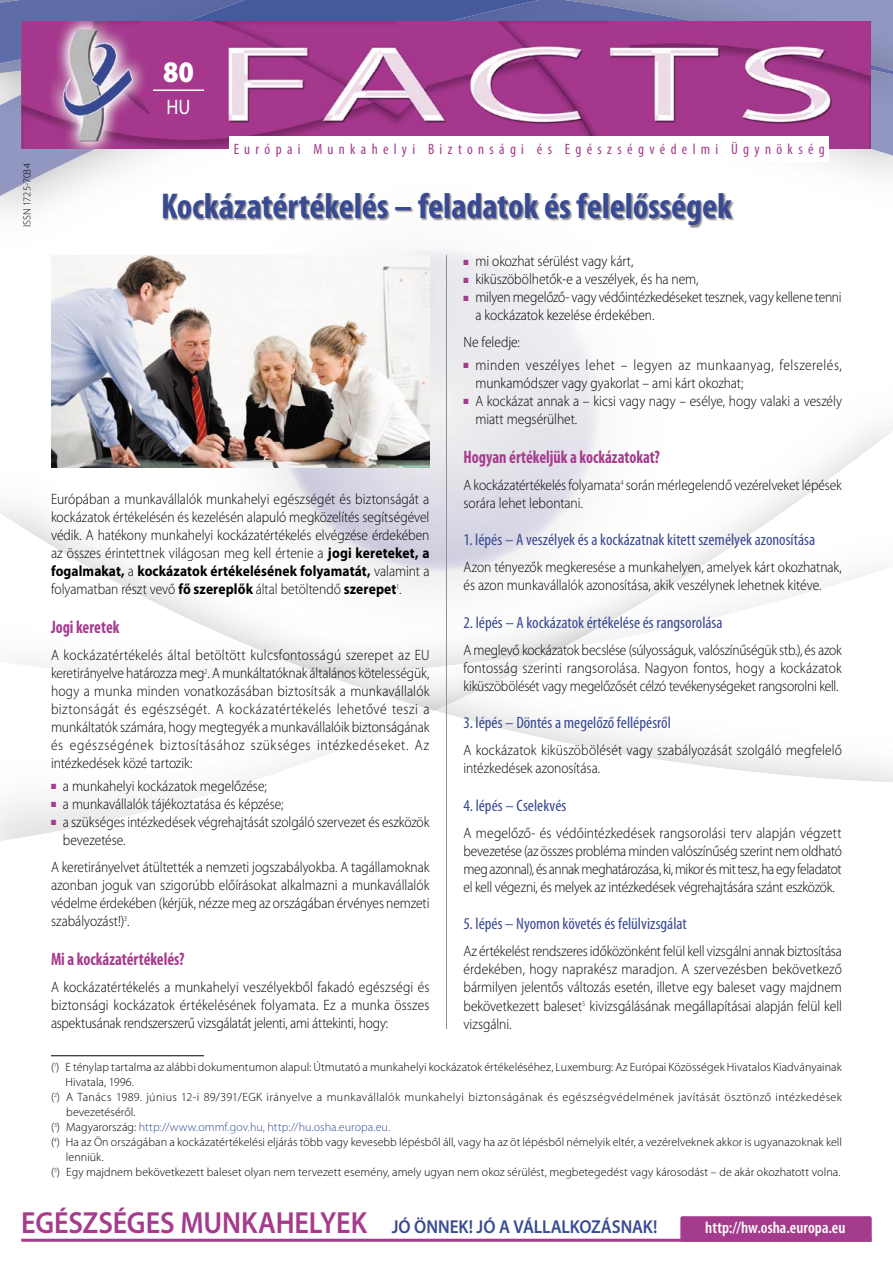
<style>
.page{position:relative;width:893px;height:1263px;background:#fff}
.page>*{position:absolute;margin:0;border:0;box-sizing:border-box;transform-origin:0 0}
.t1{font:700 condensed 36px "Myriad Pro";letter-spacing:-.005em;color:#394a92}
.t2{font:900 30px "Myriad Pro";color:#fff;scale:.9 1}
.t3{font:21px "Myriad Pro";color:#fff;scale:.88 1}
.t4{font:600 18.75px "Myriad Pro";letter-spacing:-.005em;color:#394a92;scale:.92 1}
.t5{font:700 condensed 18px "Myriad Pro";color:#a53b8d;scale:.9 1}
.t6{font:condensed 16.5px "Myriad Pro";color:#394a92}
.t7{font:600 condensed 16.5px "Myriad Pro";letter-spacing:.005em;color:#fff}
.t8{font:300 15px/18px "Myriad Pro";letter-spacing:-.005em;color:#000;text-align:justify;scale:.9 1}
.t9{font:300 15px/18px "Myriad Pro";letter-spacing:.03em;color:#000;scale:.9 1}
.t10{font:condensed 15px "Myriad Pro";letter-spacing:.355em;color:#a53b8d}
.t11{font:300 12px "Myriad Pro";letter-spacing:.01em;color:#000}
.t12{font:300 12px "Myriad Pro";letter-spacing:.035em;color:#000}
.t13{font:300 12px "Myriad Pro";letter-spacing:.005em;color:#394a92}
.t14{font:300 10.5px "Myriad Pro";letter-spacing:-.005em;color:#000}
.s1{color:#a53b8d}
.s2{color:#000}
.s3{font-size:30.6px;color:#a53b8d}
.s4{font-weight:700}
</style>
<div class="page">
<img style="left:698px;top:431px;width:194px;height:136px">
<img style="left:435px;top:567px;width:443px;height:144px">
<img style="left:0;top:156px;width:145px;height:40px">
<img style="left:0;top:513px;width:193px;height:108px">
<img style="left:14px;top:662px;width:421px;height:49px">
<svg style="left:0;top:711px;width:893px;height:528px"></svg>
<img style="left:0;top:74px;width:893px;height:82px">
<img style="left:0;top:0;width:893px;height:74px">
<svg style="left:141px;top:0;width:398px;height:21px;background:#4d5e9f"></svg>
<img style="left:547px;top:552px;width:151px;height:66px">
<img style="left:308px;top:646px;width:36px;height:23px">
<img style="left:344px;top:571px;width:203px;height:98px">
<img style="left:416px;top:650px;width:106px;height:19px">
<img style="left:559px;top:568px;width:139px;height:53px">
<img style="left:522px;top:621px;width:176px;height:48px">
<img style="left:193px;top:621px;width:115px;height:48px">
<img style="left:277px;top:250px;width:323px;height:321px">
<hr style="left:21px;top:1239px;width:851px;height:3px;background:#a53b8d">
<img style="left:163px;top:193px;width:571px;height:35px">
<img style="left:193px;top:193px;width:505px;height:36px">
<img style="left:21px;top:21px;width:850px;height:128px">
<div style="left:680px;top:1216px;width:192px;height:26px;background:#a53b8d;border-radius:2px"></div>
<hr style="left:153px;top:89px;width:51px;height:2px;background:#fff">
<div style="left:230px;top:136px;width:599px;height:26px;background:#fff"></div>
<hr style="left:446px;top:255px;width:1px;height:774px;background:#909090">
<hr style="left:51px;top:1055px;width:153px;height:1px;background:#000">
<img style="left:51px;top:255px;width:378px;height:213px">
<p class="t14" style="left:21px;top:227px;width:65px;rotate:-90deg">ISSN 1725-7034</p>
<h2 class="t2" style="left:163px;top:55px;width:36px">80</h2>
<h3 class="t3" style="left:167px;top:95px;width:29px">HU</h3>
<p class="t10" style="left:234px;top:141px;width:593px">Európai Munkahelyi Biztonsági és Egészségvédelmi Ügynökség</p>
<h1 class="t1" style="left:161px;top:187px;width:572px">Kockázatértékelés – feladatok és felelősségek</h1>
<p class="t8" style="left:463px;top:253px;width:190px"><span class="s1">■</span> mi okozhat sérülést vagy kárt,</p>
<p class="t8" style="left:463px;top:271px;width:263px"><span class="s1">■</span> kiküszöbölhetők-e a veszélyek, és ha nem,</p>
<p class="t8" style="left:475px;top:289px;width:409px;text-indent:-12px"><span class="s1">■</span> milyen megelőző- vagy védőintézkedéseket tesznek, vagy kellene tenni a kockázatok kezelése érdekében.</p>
<p class="t8" style="left:463px;top:334px;width:64px">Ne feledje:</p>
<p class="t9" style="left:475px;top:356px;width:409px;text-indent:-12px"><span class="s1">■</span> minden veszélyes lehet – legyen az munkaanyag, felszerelés, munkamódszer vagy gyakorlat – ami kárt okozhat;</p>
<p class="t8" style="left:475px;top:392px;width:409px;text-indent:-12px"><span class="s1">■</span> A kockázat annak a – kicsi vagy nagy – esélye, hogy valaki a veszély miatt megsérülhet.</p>
<p class="t5" style="left:463px;top:447px;width:220px">Hogyan értékeljük a kockázatokat?</p>
<p class="t8" style="left:463px;top:476px;width:422px">A kockázatértékelés folyamata<sup>4</sup> során mérlegelendő vezérelveket lépések sorára lehet lebontani.</p>
<p class="t6" style="left:463px;top:531px;width:353px">1. lépés – A veszélyek és a kockázatnak kitett személyek azonosítása</p>
<p class="t8" style="left:463px;top:559px;width:422px">Azon tényezők megkeresése a munkahelyen, amelyek kárt okozhatnak, és azon munkavállalók azonosítása, akik veszélynek lehetnek kitéve.</p>
<p class="t6" style="left:463px;top:613px;width:261px">2. lépés – A kockázatok értékelése és rangsorolása</p>
<p class="t8" style="left:463px;top:641px;width:422px">A meglevő kockázatok becslése (súlyosságuk, valószínűségük stb.), és azok fontosság szerinti rangsorolása. Nagyon fontos, hogy a kockázatok kiküszöbölését vagy megelőzősét célzó tevékenységeket rangsorolni kell.</p>
<p class="t6" style="left:463px;top:714px;width:209px">3. lépés – Döntés a megelőző fellépésről</p>
<p class="t8" style="left:463px;top:742px;width:422px">A kockázatok kiküszöbölését vagy szabályozását szolgáló megfelelő intézkedések azonosítása.</p>
<p class="t6" style="left:463px;top:796px;width:104px">4. lépés – Cselekvés</p>
<p class="t8" style="left:463px;top:824px;width:422px">A megelőző- és védőintézkedések rangsorolási terv alapján végzett bevezetése (az összes probléma minden valószínűség szerint nem oldható meg azonnal), és annak meghatározása, ki, mikor és mit tesz, ha egy feladatot el kell végezni, és melyek az intézkedések végrehajtására szánt eszközök.</p>
<p class="t6" style="left:463px;top:915px;width:225px">5. lépés – Nyomon követés és felülvizsgálat</p>
<p class="t8" style="left:463px;top:943px;width:422px">Az értékelést rendszeres időközönként felül kell vizsgálni annak biztosítása érdekében, hogy naprakész maradjon. A szervezésben bekövetkező bármilyen jelentős változás esetén, illetve egy baleset vagy majdnem bekövetkezett baleset<sup>5</sup> kivizsgálásának megállapításai alapján felül kell vizsgálni.</p>
<p class="t11" style="left:51px;top:1060px;width:792px">(<sup>1</sup>) E ténylap tartalma az alábbi dokumentumon alapul: Útmutató a munkahelyi kockázatok értékeléséhez, Luxemburg: Az Európai Közösségek Hivatalos Kiadványainak</p>
<p class="t11" style="left:65px;top:1075px;width:70px">Hivatala, 1996.</p>
<p class="t12" style="left:51px;top:1090px;width:792px">(<sup>2</sup>) A Tanács 1989. június 12-i 89/391/EGK irányelve a munkavállalók munkahelyi biztonságának és egészségvédelmének javítását ösztönző intézkedések</p>
<p class="t11" style="left:66px;top:1105px;width:71px">bevezetéséről.</p>
<p class="t13" style="left:51px;top:1120px;width:341px"><span class="s2">(</span><sup>3</sup><span class="s2">) Magyarország:</span> http://www.ommf.gov.hu, http://hu.osha.europa.eu.</p>
<p class="t11" style="left:51px;top:1135px;width:792px">(<sup>4</sup>) Ha az Ön országában a kockázatértékelési eljárás több vagy kevesebb lépésből áll, vagy ha az öt lépésből némelyik eltér, a vezérelveknek akkor is ugyanazoknak kell</p>
<p class="t11" style="left:66px;top:1150px;width:39px">lenniük.</p>
<p class="t11" style="left:51px;top:1165px;width:791px">(<sup>5</sup>) Egy majdnem bekövetkezett baleset olyan nem tervezett esemény, amely ugyan nem okoz sérülést, megbetegedést vagy károsodást – de akár okozhatott volna.</p>
<p class="t4" style="left:21px;top:1216px;width:693px"><span class="s3">EGÉSZSÉGES MUNKAHELYEK</span> JÓ ÖNNEK! JÓ A VÁLLALKOZÁSNAK!</p>
<p class="t8" style="left:51px;top:491px;width:422px">Európában a munkavállalók munkahelyi egészségét és biztonságát a kockázatok értékelésén és kezelésén alapuló megközelítés segítségével védik. A hatékony munkahelyi kockázatértékelés elvégzése érdekében az összes érintettnek világosan meg kell értenie a <span class="s4">jogi kereteket, a fogalmakat,</span> a <span class="s4">kockázatok értékelésének folyamatát,</span> valamint a folyamatban részt vevő <span class="s4">fő szereplők</span> által betöltendő <span class="s4">szerepet</span><sup>1</sup>.</p>
<p class="t5" style="left:51px;top:617px;width:78px">Jogi keretek</p>
<p class="t8" style="left:51px;top:647px;width:422px">A kockázatértékelés által betöltött kulcsfontosságú szerepet az EU keretirányelve határozza meg<sup>2</sup>. A munkáltatóknak általános kötelességük, hogy a munka minden vonatkozásában biztosítsák a munkavállalók biztonságát és egészségét. A kockázatértékelés lehetővé teszi a munkáltatók számára, hogy megtegyék a munkavállalóik biztonságának és egészségének biztosításához szükséges intézkedéseket. Az intézkedések közé tartozik:</p>
<p class="t8" style="left:51px;top:777px;width:241px"><span class="s1">■</span> a munkahelyi kockázatok megelőzése;</p>
<p class="t8" style="left:51px;top:795px;width:260px"><span class="s1">■</span> a munkavállalók tájékoztatása és képzése;</p>
<p class="t8" style="left:63px;top:813px;width:409px;text-indent:-12px"><span class="s1">■</span> a szükséges intézkedések végrehajtását szolgáló szervezet és eszközök bevezetése.</p>
<p class="t8" style="left:51px;top:858px;width:422px">A keretirányelvet átültették a nemzeti jogszabályokba. A tagállamoknak azonban joguk van szigorúbb előírásokat alkalmazni a munkavállalók védelme érdekében (kérjük, nézze meg az országában érvényes nemzeti szabályozást!)<sup>3</sup>.</p>
<p class="t5" style="left:51px;top:949px;width:150px">Mi a kockázatértékelés?</p>
<p class="t8" style="left:51px;top:978px;width:422px">A kockázatértékelés a munkahelyi veszélyekből fakadó egészségi és biztonsági kockázatok értékelésének folyamata. Ez a munka összes aspektusának rendszerszerű vizsgálatát jelenti, ami áttekinti, hogy:</p>
<p class="t7" style="left:705px;top:1219px;width:142px">http://hw.osha.europa.eu</p>
</div>
